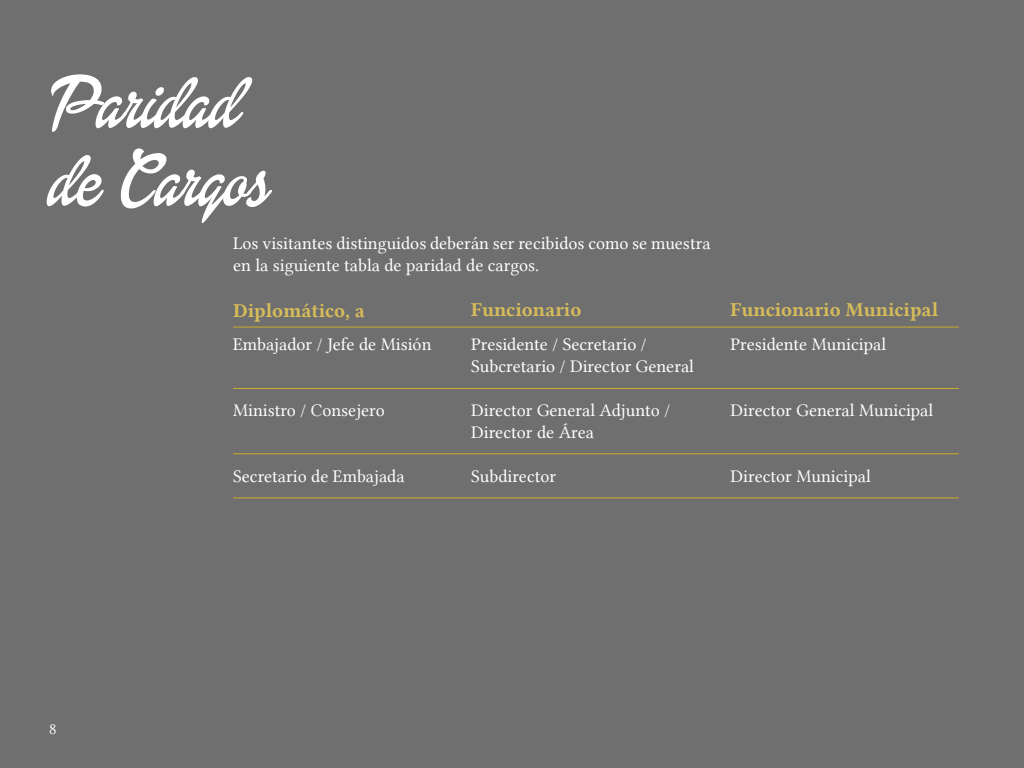
<style>
.page{position:relative;width:1024px;height:768px;background:#706f6f}
.page>*{position:absolute;margin:0;border:0;box-sizing:border-box;transform-origin:0 0}
.t1{font:76px/78px "Dollie Script Personal Use";letter-spacing:-.005em;color:#fff}
.t2{font:20px "Lin Libertine B";color:#d6bc59}
.t3{font:18px/22px "Lin Libertine";color:#fff}
.t4{font:16px "Lin Libertine";color:#fff}
</style>
<div class="page">
<hr style="left:233px;top:327px;width:726px;height:1px;background:#cbad29">
<hr style="left:233px;top:388px;width:726px;height:1px;background:#cbad29">
<hr style="left:233px;top:453px;width:726px;height:1px;background:#cbad29">
<hr style="left:233px;top:498px;width:726px;height:1px;background:#cbad29">
<h1 class="t1" style="left:49px;top:65px;width:221px">Paridad de Cargos</h1>
<p class="t3" style="left:233px;top:232px;width:479px">Los visitantes distinguidos deberán ser recibidos como se muestra en la siguiente tabla de paridad de cargos.</p>
<p class="t2" style="left:233px;top:297px;width:133px">Diplomático, a</p>
<p class="t2" style="left:471px;top:296px;width:112px">Funcionario</p>
<p class="t2" style="left:731px;top:296px;width:209px">Funcionario Municipal</p>
<p class="t4" style="left:49px;top:720px;width:9px">8</p>
<p class="t3" style="left:233px;top:333px;width:200px">Embajador / Jefe de Misión</p>
<p class="t3" style="left:233px;top:399px;width:153px">Ministro / Consejero</p>
<p class="t3" style="left:233px;top:465px;width:173px">Secretario de Embajada</p>
<p class="t3" style="left:471px;top:333px;width:224px">Presidente / Secretario /<br>Subcretario / Director General</p>
<p class="t3" style="left:471px;top:399px;width:201px">Director General Adjunto /<br>Director de Área</p>
<p class="t3" style="left:471px;top:465px;width:87px">Subdirector</p>
<p class="t3" style="left:731px;top:333px;width:157px">Presidente Municipal</p>
<p class="t3" style="left:731px;top:399px;width:204px">Director General Municipal</p>
<p class="t3" style="left:731px;top:465px;width:142px">Director Municipal</p>
</div>
